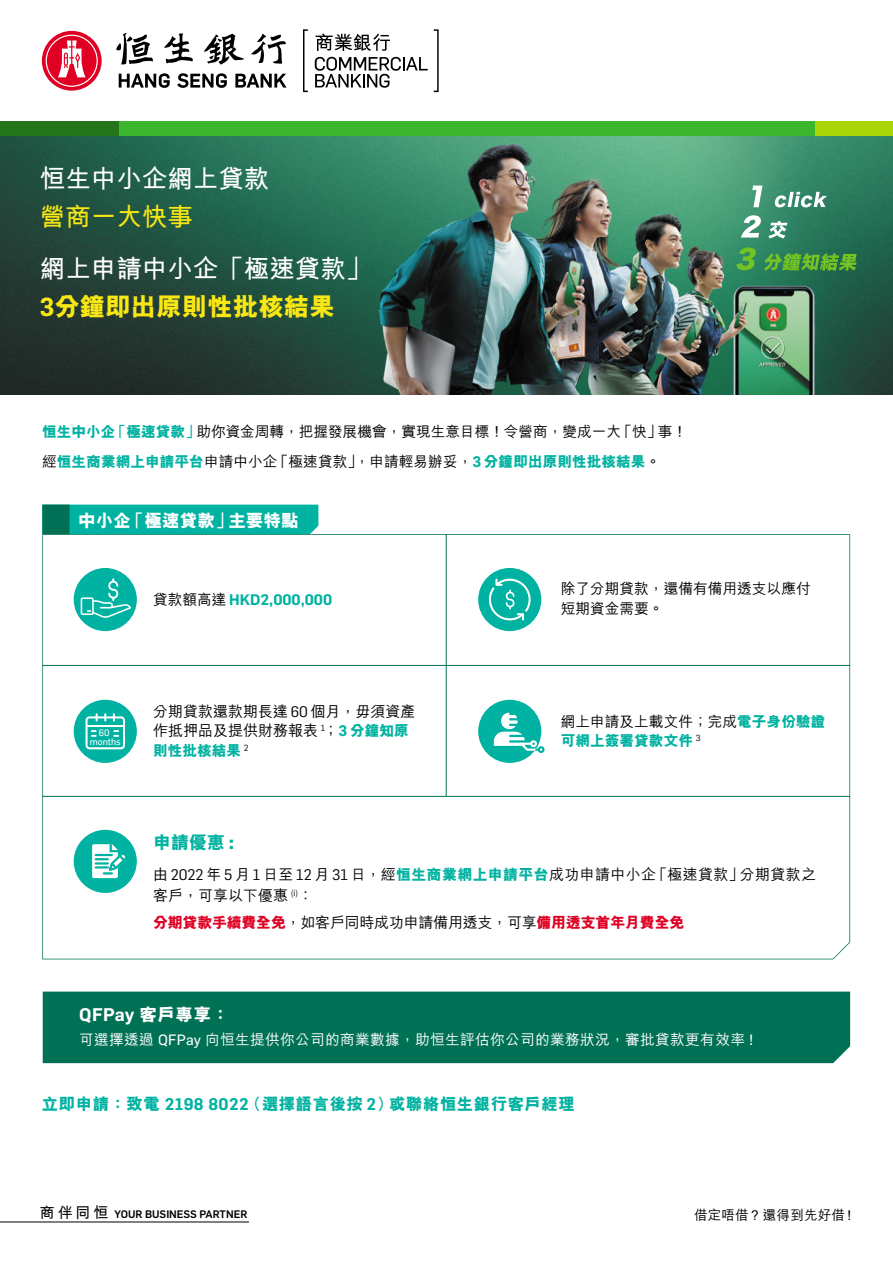
<style>
.page{position:relative;width:893px;height:1263px;background:#fff}
.page>*{position:absolute;margin:0;border:0;box-sizing:border-box;transform-origin:0 0}
.t1{font:700 25.5px/37.5px "M Hei HK";color:#fff}
.t2{font:700 25.5px "M Hei HK";color:#f9e713}
.t3{font:600 18px "Flama";letter-spacing:.015em;color:#fff}
.t4{font:800 18px "M Hei HK";color:#00b2a1}
.t5{font:800 17.7px "M Hei HK";color:#fff}
.t6{font:800 16.5px "M Hei HK";letter-spacing:.025em;color:#00b2a1}
.t7{font:500 15px/21px "M Hei HK";letter-spacing:.02em;color:#000}
.t8{font:500 15px/19.5px "M Hei HK";color:#000}
.t9{font:800 15px "M Hei HK";letter-spacing:-.015em;color:#df0023}
.t10{font:600 15px "Flama";color:#00b2a1}
.t11{font:500 14.7px/30px "M Hei HK";color:#000}
.t12{font:500 14.7px "M Hei HK";letter-spacing:.02em;color:#fff}
.t13{font:800 14.7px/19.5px "M Hei HK";color:#00b2a1}
.t14{font:500 13.5px "M Hei HK";letter-spacing:.015em;color:#000}
.t15{font:500 10.8px "Flama";color:#000}
.t16{font:9.3px/8.4px "Flama Basic";color:#fff;text-align:center}
.s1{font-family:"Flama";font-weight:600;color:#f9e713}
.s2{font-weight:800;color:#f9e713}
.s3{font-weight:800;color:#00b2a1}
.s4{font-family:"Flama";font-weight:600;font-size:15px;color:#00b2a1}
.s5{font-family:"M Hei HK";font-weight:500;font-size:14.7px;color:#000}
.s6{font-family:"Flama";font-weight:400}
.s7{font-family:"Flama";font-weight:600;color:#00b2a1}
.s8{font-weight:800;font-size:14.7px;color:#00b2a1}
.s9{font-weight:500;color:#000}
.s10{font-family:"M Hei HK";font-weight:800;font-size:17.7px}
.s11{font-family:"Flama Basic";font-weight:400}
.s12{font-family:"Flama";font-weight:600}
.s13{font-family:"M Hei HK";font-weight:700;font-size:14.85px}
</style>
<div class="page">
<div style="left:43px;top:991px;width:807px;height:72px;background:#007155"></div>
<img style="left:0;top:136px;width:893px;height:258px">
<div style="left:97px;top:121px;width:741px;height:15px;background:#3cb62f"></div>
<div style="left:0;top:121px;width:119px;height:15px;background:#24751c"></div>
<div style="left:815px;top:121px;width:78px;height:15px;background:#aad507"></div>
<svg style="left:42px;top:31px;width:60px;height:60px"></svg>
<svg style="left:46px;top:35px;width:52px;height:52px"></svg>
<svg style="left:177px;top:73px;width:50px;height:15px"></svg>
<svg style="left:235px;top:74px;width:52px;height:14px"></svg>
<svg style="left:119px;top:73px;width:51px;height:15px"></svg>
<svg style="left:164px;top:33px;width:29px;height:30px"></svg>
<svg style="left:204px;top:34px;width:40px;height:31px"></svg>
<svg style="left:116px;top:33px;width:37px;height:32px"></svg>
<svg style="left:251px;top:34px;width:35px;height:30px"></svg>
<svg style="left:303px;top:29px;width:5px;height:63px"></svg>
<svg style="left:434px;top:29px;width:5px;height:63px"></svg>
<svg style="left:316px;top:33px;width:74px;height:18px"></svg>
<svg style="left:315px;top:57px;width:113px;height:31px"></svg>
<hr style="left:0;top:1222px;width:249px;height:1px;background:#000">
<svg style="left:752px;top:185px;width:11px;height:22px"></svg>
<svg style="left:775px;top:192px;width:52px;height:15px"></svg>
<svg style="left:741px;top:215px;width:20px;height:23px"></svg>
<svg style="left:768px;top:221px;width:19px;height:17px"></svg>
<svg style="left:736px;top:247px;width:20px;height:23px"></svg>
<svg style="left:764px;top:253px;width:93px;height:18px;background:#509f3a"></svg>
<div style="left:70px;top:505px;width:248px;height:29px;background:#00b2a1"></div>
<div style="left:42px;top:505px;width:28px;height:29px;background:#007155"></div>
<svg style="left:42px;top:534px;width:808px;height:425px"></svg>
<hr style="left:446px;top:534px;width:1px;height:262px;background:#007155">
<div style="left:74px;top:568px;width:63px;height:63px;background:#00b2a1;border-radius:50%"></div>
<svg style="left:81px;top:578px;width:50px;height:40px"></svg>
<div style="left:478px;top:568px;width:63px;height:63px;background:#00b2a1;border-radius:50%"></div>
<svg style="left:489px;top:578px;width:42px;height:43px"></svg>
<div style="left:478px;top:700px;width:63px;height:63px;background:#00b2a1;border-radius:50%"></div>
<svg style="left:494px;top:713px;width:51px;height:40px"></svg>
<div style="left:74px;top:700px;width:63px;height:63px;background:#00b2a1;border-radius:50%"></div>
<svg style="left:86px;top:713px;width:39px;height:36px"></svg>
<h1 class="t1" style="left:40px;top:158px;width:231px">恒生中小企網上貸款</h1>
<h1 class="t2" style="left:40px;top:198px;width:155px">營商一大快事</h1>
<h1 class="t1" style="left:39px;top:248px;width:334px">網上申請中小企「極速貸款」<br><span class="s1">3</span><span class="s2">分鐘即出原則性批核結果</span></h1>
<p class="t11" style="left:42px;top:416px;width:646px"><span class="s3">恒生中小企「極速貸款」</span>助你資金周轉，把握發展機會，實現生意目標！令營商，變成一大「快」事！經<span class="s3">恒生商業網上申請平台</span>申請中小企「極速貸款」，申請輕易辦妥，<span class="s4">3</span> <span class="s3">分鐘即出原則性批核結果</span>。</p>
<p class="t5" style="left:78px;top:508px;width:222px">中小企「極速貸款」主要特點</p>
<p class="t10" style="left:153px;top:589px;width:181px"><span class="s5">貸款額高達</span> HKD2,000,000</p>
<p class="t16" style="left:90px;top:728px;width:32px">60 months</p>
<p class="t8" style="left:153px;top:700px;width:264px">分期貸款還款期長達 <span class="s6">60</span> 個月，毋須資產作抵押品及提供財務報表 <sup>1</sup> ；<span class="s7">3</span> <span class="s8">分鐘知原</span></p>
<p class="t13" style="left:153px;top:741px;width:97px">則性批核結果 <sup>2</sup></p>
<p class="t4" style="left:153px;top:830px;width:83px">申請優惠 :</p>
<p class="t11" style="left:561px;top:578px;width:251px;line-height:19.5px">除了分期貸款，還備有備用透支以應付短期資金需要。</p>
<p class="t13" style="left:561px;top:712px;width:266px"><span class="s9">網上申請及上載文件；完成</span>電子身份驗證可網上簽署貸款文件 <sup>3</sup></p>
<p class="t7" style="left:153px;top:862px;width:664px">由 <span class="s6">2022</span> 年 <span class="s6">5</span> 月 <span class="s6">1</span> 日至 <span class="s6">12</span> 月 <span class="s6">31</span> 日，經<span class="s3">恒生商業網上申請平台</span>成功申請中小企「極速貸款」分期貸款之客戶，可享以下優惠 <sup>(i)</sup>：</p>
<p class="t9" style="left:153px;top:912px;width:533px">分期貸款手續費全免<span class="s9">，如客戶同時成功申請備用透支，可享</span>備用透支首年月費全免</p>
<p class="t3" style="left:79px;top:1002px;width:151px">QFPay <span class="s10">客戶專享：</span></p>
<p class="t12" style="left:79px;top:1029px;width:676px">可選擇透過 <span class="s11">QFPay</span> 向恒生提供你公司的商業數據，助恒生評估你公司的業務狀況，審批貸款更有效率 <span class="s11">!</span></p>
<p class="t6" style="left:42px;top:1093px;width:534px">立即申請：致電 <span class="s12">2198 8022</span> （選擇語言後按 <span class="s12">2</span>）或聯絡恒生銀行客戶經理</p>
<p class="t15" style="left:40px;top:1207px;width:209px"><span class="s13">商伴同恒</span> YOUR BUSINESS PARTNER</p>
<p class="t14" style="left:694px;top:1205px;width:159px">借定唔借 ? 還得到先好借 !</p>
</div>
